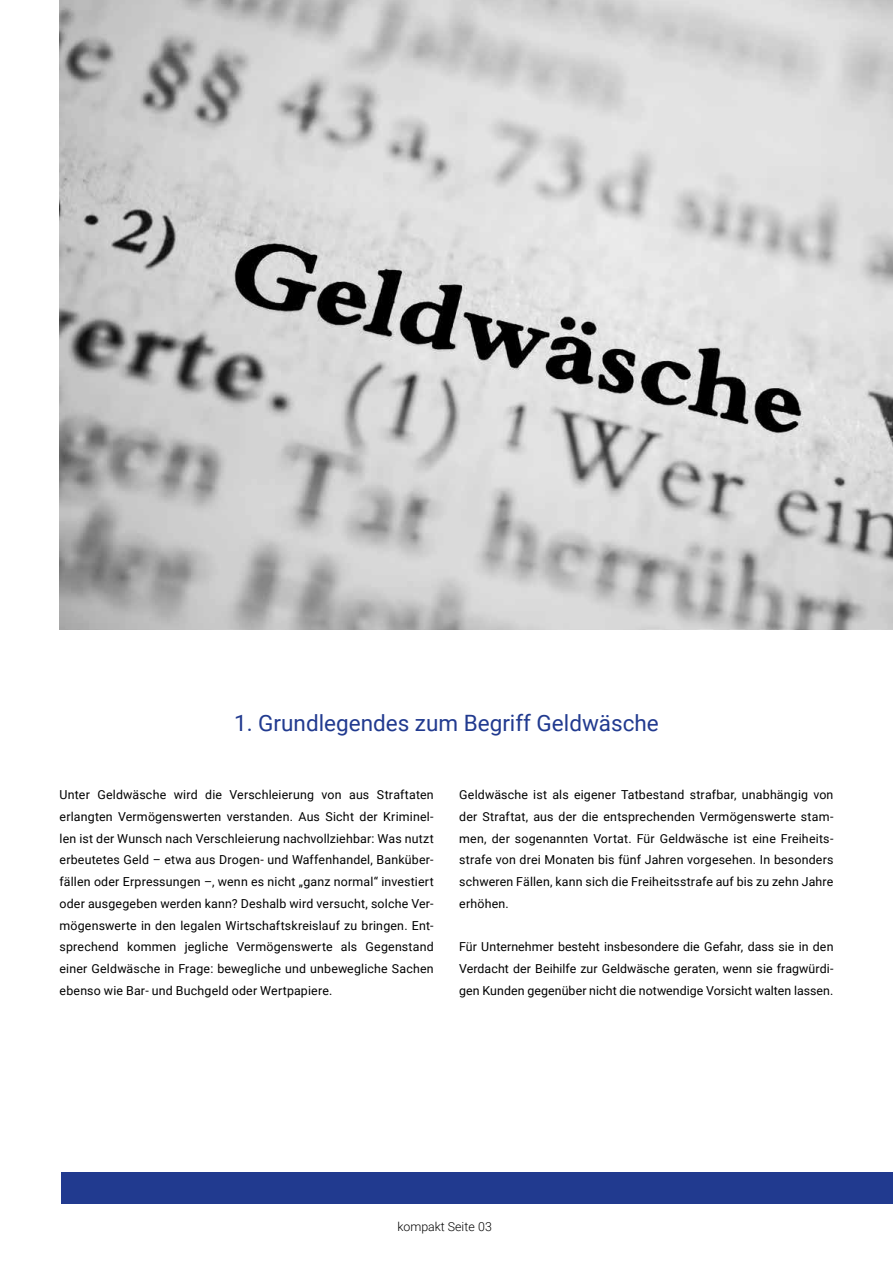
<style>
.page{position:relative;width:893px;height:1263px;background:#fff}
.page>*{position:absolute;margin:0;border:0;box-sizing:border-box;transform-origin:0 0}
.t1{font:22.5px "Roboto";color:#213a8f}
.t2{font:12.3px/21.8px "Roboto";letter-spacing:.01em;color:#000;text-align:justify}
.t3{font:300 12.3px "Roboto";color:#000}
</style>
<div class="page">
<div style="left:61px;top:1171px;width:832px;height:32px;background:#213a8f"></div>
<img style="left:60px;top:0;width:833px;height:629px">
<h1 class="t1" style="left:234px;top:707px;width:426px">1. Grundlegendes zum Begriff Geldwäsche</h1>
<p class="t2" style="left:60px;top:783px;width:376px">Unter Geldwäsche wird die Verschleierung von aus Straftaten erlangten Vermögenswerten verstanden. Aus Sicht der Kriminel&shy;len ist der Wunsch nach Verschleierung nachvollziehbar: Was nutzt erbeutetes Geld – etwa aus Drogen- und Waffenhandel, Banküber&shy;fällen oder Erpressungen –, wenn es nicht „ganz normal“ investiert oder ausgegeben werden kann? Deshalb wird versucht, solche Ver&shy;mögenswerte in den legalen Wirtschaftskreislauf zu bringen. Ent&shy;sprechend kommen jegliche Vermögenswerte als Gegenstand einer Geldwäsche in Frage: bewegliche und unbewegliche Sachen ebenso wie Bar- und Buchgeld oder Wertpapiere.</p>
<p class="t2" style="left:459px;top:783px;width:376px">Geldwäsche ist als eigener Tatbestand strafbar, unabhängig von der Straftat, aus der die entsprechenden Vermögenswerte stam&shy;men, der sogenannten Vortat. Für Geldwäsche ist eine Freiheits&shy;strafe von drei Monaten bis fünf Jahren vorgesehen. In besonders schweren Fällen, kann sich die Freiheitsstrafe auf bis zu zehn Jahre erhöhen.</p>
<p class="t2" style="left:459px;top:936px;width:376px">Für Unternehmer besteht insbesondere die Gefahr, dass sie in den Verdacht der Beihilfe zur Geldwäsche geraten, wenn sie fragwürdi&shy;gen Kunden gegenüber nicht die notwendige Vorsicht walten lassen.</p>
<p class="t3" style="left:397px;top:1217px;width:96px">kompakt Seite 03</p>
</div>
